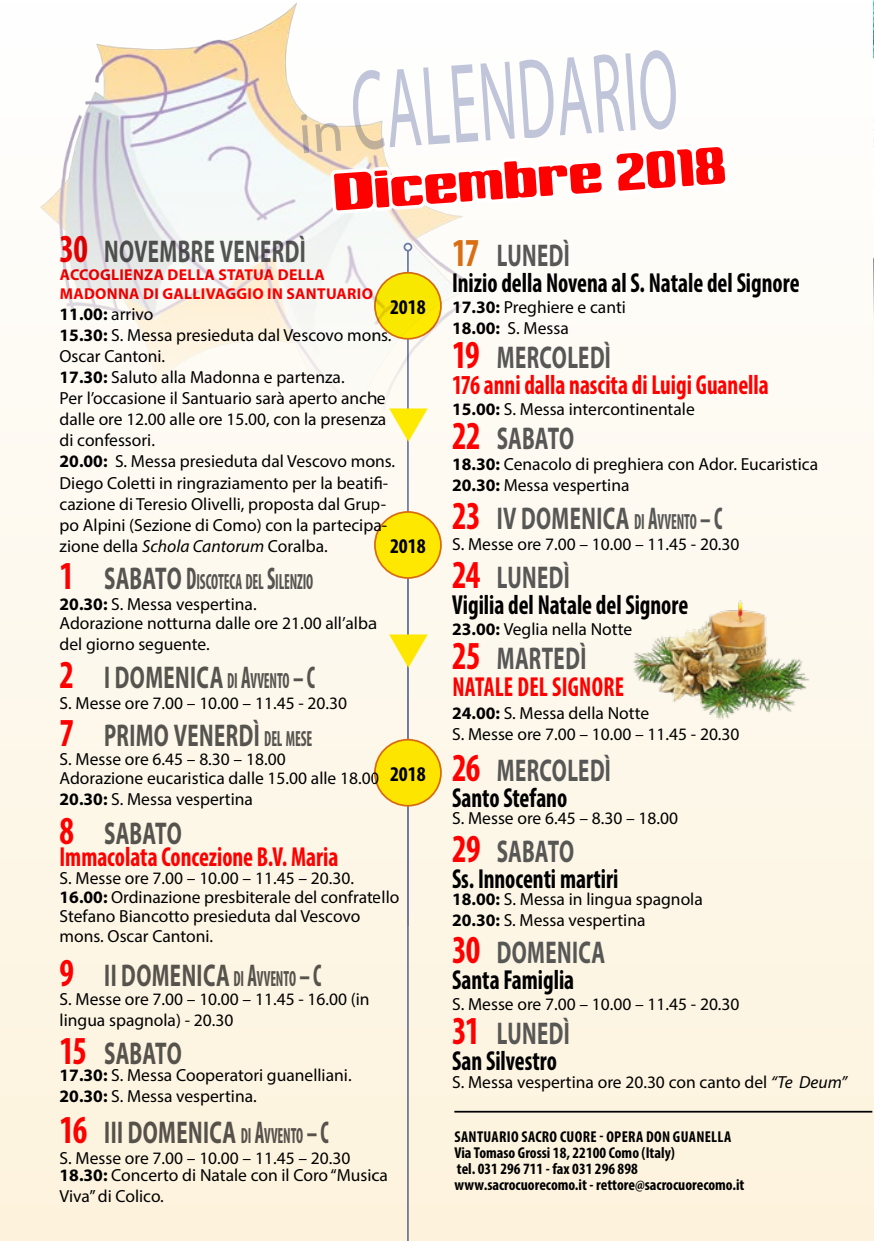
<style>
.page{position:relative;width:874px;height:1241px;background:#fff}
.page>*{position:absolute;margin:0;border:0;box-sizing:border-box;transform-origin:0 0}
.t1{font:114.27px "Myriad Pro";color:#c1c6dc;scale:.5 1}
.t2{font:500 61.25px "Sneakers Pro";color:#f00;scale:.86 1}
.t3{font:700 31.5px "Myriad Pro";letter-spacing:.02em;color:#575756;scale:.67 1}
.t4{font:700 condensed 27.65px "Myriad Pro";color:#000;scale:.86 1}
.t5{font:700 condensed 27.65px "Myriad Pro";color:#f00;scale:.86 1}
.t6{font:700 condensed 22.05px "Myriad Pro";letter-spacing:-.01em;color:#575756;scale:.67 1}
.t7{font:700 condensed 21px "Myriad Pro";color:#000}
.t8{font:17.5px/21px "Myriad Pro";color:#000}
.t9{font:700 condensed 15.75px/15.8px "Myriad Pro";color:#000}
.t10{font:700 15.75px/18.9px "Myriad Pro";letter-spacing:.02em;color:#f00}
.s1{font-size:57.57px}
.s2{font-stretch:condensed;font-size:39.9px;color:#f00}
.s3{font-weight:700}
.s4{font-style:italic}
.s5{font-size:39.9px;color:#f00}
.s6{font-stretch:normal;font-size:31.5px}
.s7{font-size:31.5px}
.s8{font-stretch:condensed;font-size:22.05px}
.s9{font-stretch:condensed}
.s10{font-stretch:condensed;font-size:39.9px;color:#d96f15}
</style>
<div class="page">
<div style="left:0;top:3px;width:873px;height:1237px;background:linear-gradient(to bottom,#feffff,#fcf3dc)"></div>
<img style="left:37px;top:3px;width:290px;height:424px">
<img style="left:872px;top:3px;width:1px;height:371px">
<hr style="left:872px;top:83px;width:1px;height:172px;background:#fff">
<img style="left:626px;top:584px;width:187px;height:142px">
<hr style="left:407px;top:250px;width:1px;height:675px;background:#6f7eab">
<hr style="left:407px;top:545px;width:1px;height:695px;background:#6f7eab">
<div style="left:375px;top:739px;width:65px;height:66px;background:#fde500;border-radius:50%"></div>
<div style="left:374px;top:738px;width:67px;height:68px;border:2px solid #d96f15;border-radius:50%"></div>
<div style="left:375px;top:512px;width:65px;height:66px;background:#ffed00;border-radius:50%"></div>
<div style="left:374px;top:511px;width:67px;height:67px;border:2px solid #d96f15;border-radius:50%"></div>
<hr style="left:454px;top:1110px;width:417px;height:2px;background:#000">
<svg style="left:389px;top:634px;width:38px;height:33px"></svg>
<svg style="left:327px;top:3px;width:404px;height:438px"></svg>
<h1 class="t1" style="left:292px;top:45px;width:764px;rotate:-4deg"><span class="s1">in</span>CALENDARIO</h1>
<h2 class="t2" style="left:330px;top:149px;width:458px;rotate:-4deg">Dicembre 2018</h2>
<h3 class="t3" style="left:60px;top:230px;width:368px"><span class="s2">30</span> NOVEMBRE VENERDÌ</h3>
<p class="t10" style="left:60px;top:265px;width:314px">ACCOGLIENZA DELLA STATUA DELLA<br>MADONNA DI GALLIVAGGIO IN SANTUARIO</p>
<p class="t8" style="left:60px;top:304px;width:337px"><span class="s3">11.00:</span> arrivo<br><span class="s3">15.30:</span> S. Messa presieduta dal Vescovo mons.<br>Oscar Cantoni.<br><span class="s3">17.30:</span> Saluto alla Madonna e partenza.<br>Per l’occasione il Santuario sarà aperto anche dalle ore 12.00 alle ore 15.00, con la presenza di confessori.<br><span class="s3">20.00:</span> S. Messa presieduta dal Vescovo mons.<br>Diego Coletti in ringraziamento per la beatifi&shy;cazione di Teresio Olivelli, proposta dal Grup&shy;po Alpini (Sezione di Como) con la partecipa&shy;zione della <span class="s4">Schola Cantorum</span> Coralba.</p>
<p class="t6" style="left:60px;top:567px;width:380px"><span class="s5">1</span> <span class="s6">SABATO</span> <span class="s7">D</span>ISCOTECA DEL <span class="s7">S</span>ILENZIO</p>
<p class="t8" style="left:60px;top:594px;width:318px;line-height:19.2px"><span class="s3">20.30:</span> S. Messa vespertina.<br>Adorazione notturna dalle ore 21.00 all’alba</p>
<p class="t8" style="left:60px;top:633px;width:152px">del giorno seguente.</p>
<h3 class="t3" style="left:60px;top:656px;width:382px"><span class="s2">2</span> I DOMENICA <span class="s8">DI</span> <span class="s9">A</span><span class="s8">VVENTO</span> <span class="s9">– C</span></h3>
<p class="t8" style="left:60px;top:691px;width:289px">S. Messe ore 7.00 – 10.00 – 11.45 - 20.30</p>
<h3 class="t3" style="left:60px;top:714px;width:378px"><span class="s2">7</span> PRIMO VENERDÌ <span class="s8">DEL MESE</span></h3>
<p class="t8" style="left:60px;top:749px;width:321px;line-height:19.2px">S. Messe ore 6.45 – 8.30 – 18.00<br>Adorazione eucaristica dalle 15.00 alle 18.00</p>
<p class="t8" style="left:60px;top:788px;width:195px"><span class="s3">20.30:</span> S. Messa vespertina</p>
<h3 class="t3" style="left:60px;top:812px;width:184px"><span class="s2">8</span> SABATO</h3>
<h3 class="t5" style="left:60px;top:839px;width:325px">Immacolata Concezione B.V. Maria</h3>
<p class="t8" style="left:60px;top:867px;width:341px;line-height:19.2px">S. Messe ore 7.00 – 10.00 – 11.45 – 20.30.<br><span class="s3">16.00:</span> Ordinazione presbiterale del confratello Stefano Biancotto presieduta dal Vescovo mons. Oscar Cantoni.</p>
<h3 class="t3" style="left:60px;top:954px;width:391px"><span class="s2">9</span> II DOMENICA <span class="s8">DI</span> <span class="s9">A</span><span class="s8">VVENTO</span> <span class="s9">– C</span></h3>
<p class="t8" style="left:60px;top:988px;width:311px">S. Messe ore 7.00 – 10.00 – 11.45 - 16.00 (in lingua spagnola) - 20.30</p>
<h3 class="t3" style="left:60px;top:1032px;width:184px"><span class="s2">15</span> SABATO</h3>
<p class="t8" style="left:60px;top:1064px;width:293px"><span class="s3">17.30:</span> S. Messa Cooperatori guanelliani.<br><span class="s3">20.30:</span> S. Messa vespertina.</p>
<h3 class="t3" style="left:60px;top:1111px;width:402px"><span class="s2">16</span> III DOMENICA <span class="s8">DI</span> <span class="s9">A</span><span class="s8">VVENTO</span> <span class="s9">– C</span></h3>
<p class="t8" style="left:60px;top:1148px;width:329px;line-height:17.5px">S. Messe ore 7.00 – 10.00 – 11.45 – 20.30<br><span class="s3">18.30:</span> Concerto di Natale con il Coro “Musica</p>
<p class="t8" style="left:60px;top:1185px;width:106px">Viva” di Colico.</p>
<p class="t7" style="left:390px;top:293px;width:37px">2018</p>
<p class="t7" style="left:390px;top:532px;width:37px">2018</p>
<p class="t7" style="left:390px;top:760px;width:37px">2018</p>
<h3 class="t3" style="left:452px;top:235px;width:177px"><span class="s10">17</span> LUNEDÌ</h3>
<h3 class="t4" style="left:452px;top:266px;width:405px">Inizio della Novena al S. Natale del Signore</h3>
<p class="t8" style="left:452px;top:297px;width:175px"><span class="s3">17.30:</span> Preghiere e canti<br><span class="s3">18.00:</span> S. Messa</p>
<h3 class="t3" style="left:452px;top:337px;width:238px"><span class="s2">19</span> MERCOLEDÌ</h3>
<h3 class="t5" style="left:452px;top:368px;width:369px">176 anni dalla nascita di Luigi Guanella</h3>
<p class="t8" style="left:452px;top:398px;width:244px"><span class="s3">15.00:</span> S. Messa intercontinentale</p>
<h3 class="t3" style="left:452px;top:418px;width:184px"><span class="s2">22</span> SABATO</h3>
<p class="t8" style="left:452px;top:453px;width:367px"><span class="s3">18.30:</span> Cenacolo di preghiera con Ador. Eucaristica<br><span class="s3">20.30:</span> Messa vespertina</p>
<h3 class="t3" style="left:452px;top:497px;width:404px"><span class="s2">23</span> IV DOMENICA <span class="s8">DI</span> <span class="s9">A</span><span class="s8">VVENTO</span> <span class="s9">– C</span></h3>
<p class="t8" style="left:452px;top:533px;width:289px">S. Messe ore 7.00 – 10.00 – 11.45 - 20.30</p>
<h3 class="t3" style="left:452px;top:557px;width:177px"><span class="s2">24</span> LUNEDÌ</h3>
<h3 class="t4" style="left:452px;top:587px;width:276px">Vigilia del Natale del Signore</h3>
<p class="t8" style="left:452px;top:618px;width:181px"><span class="s3">23.00:</span> Veglia nella Notte</p>
<h3 class="t3" style="left:452px;top:637px;width:202px"><span class="s2">25</span> MARTEDÌ</h3>
<h3 class="t5" style="left:452px;top:669px;width:201px">NATALE DEL SIGNORE</h3>
<p class="t8" style="left:452px;top:702px;width:289px"><span class="s3">24.00:</span> S. Messa della Notte<br>S. Messe ore 7.00 – 10.00 – 11.45 - 20.30</p>
<h3 class="t3" style="left:452px;top:749px;width:238px"><span class="s2">26</span> MERCOLEDÌ</h3>
<h3 class="t4" style="left:452px;top:780px;width:135px">Santo Stefano</h3>
<p class="t8" style="left:452px;top:807px;width:227px">S. Messe ore 6.45 – 8.30 – 18.00</p>
<h3 class="t3" style="left:452px;top:830px;width:184px"><span class="s2">29</span> SABATO</h3>
<h3 class="t4" style="left:452px;top:861px;width:195px">Ss. Innocenti martiri</h3>
<p class="t8" style="left:452px;top:888px;width:252px"><span class="s3">18.00:</span> S. Messa in lingua spagnola<br><span class="s3">20.30:</span> S. Messa vespertina</p>
<h3 class="t3" style="left:452px;top:932px;width:230px"><span class="s2">30</span> DOMENICA</h3>
<h3 class="t4" style="left:452px;top:962px;width:143px">Santa Famiglia</h3>
<p class="t8" style="left:452px;top:993px;width:289px">S. Messe ore 7.00 – 10.00 – 11.45 - 20.30</p>
<h3 class="t3" style="left:452px;top:1012px;width:177px"><span class="s2">31</span> LUNEDÌ</h3>
<h3 class="t4" style="left:452px;top:1043px;width:123px">San Silvestro</h3>
<p class="t8" style="left:452px;top:1070px;width:396px">S. Messa vespertina ore 20.30 con canto del <span class="s4">“Te Deum”</span></p>
<p class="t9" style="left:454px;top:1128px;width:291px">SANTUARIO SACRO CUORE - OPERA DON GUANELLA Via Tomaso Grossi 18, 22100 Como (Italy)<br>tel. 031 296 711 - fax 031 296 898 www.sacrocuorecomo.it - rettore@sacrocuorecomo.it</p>
</div>
